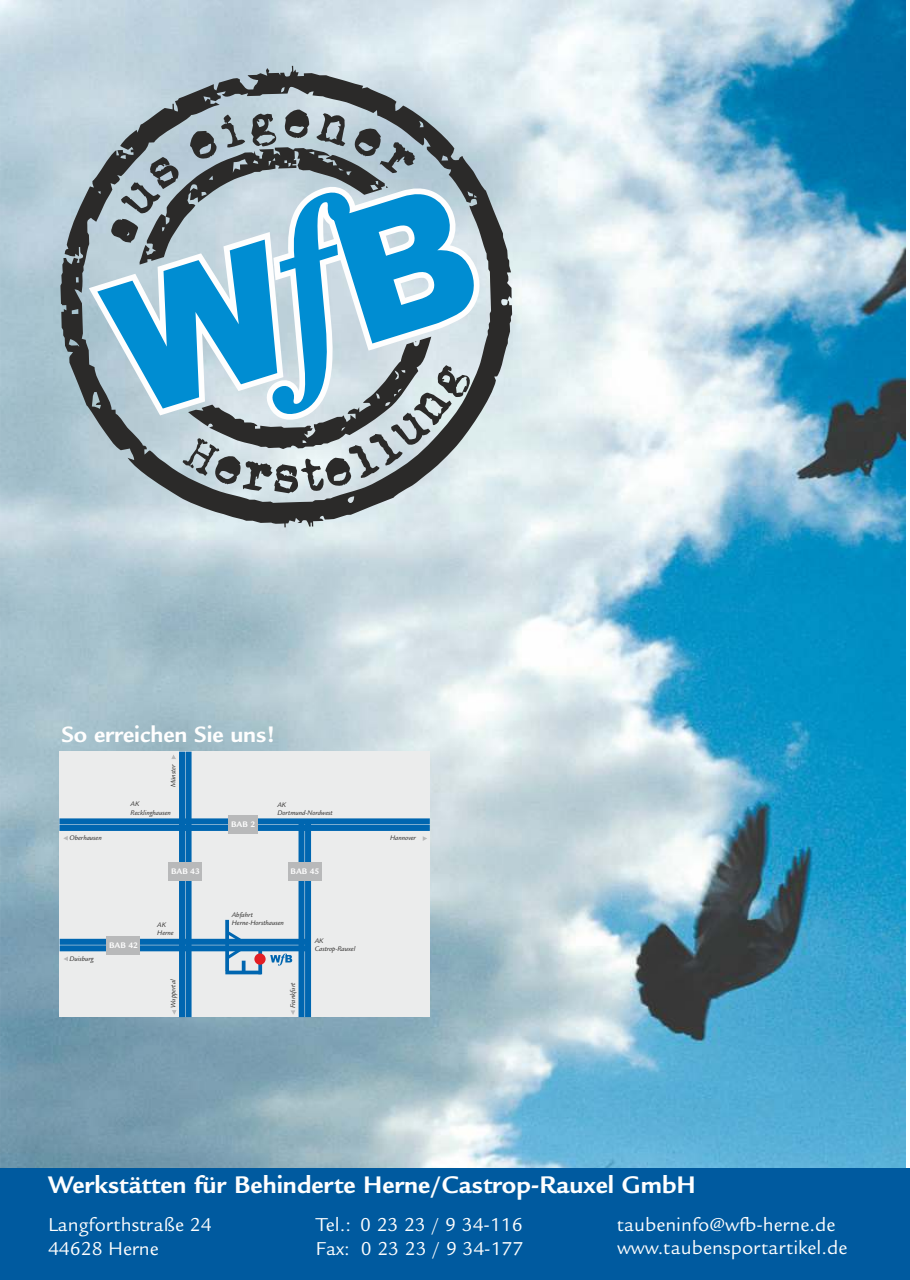
<style>
.page{position:relative;width:910px;height:1280px;background:#fff}
.page>*{position:absolute;margin:0;border:0;box-sizing:border-box;transform-origin:0 0}
.t1{font:700 26.1px "Legacy Sans";color:#fefefe}
.t2{font:700 24.15px "Legacy Sans";color:#fefefe}
.t3{font:20.25px/23.4px "Legacy Sans";color:#fefefe}
.t4{font:700 8.7px "Legacy Sans";color:#fefefe}
.t5{font:italic 7.2px/8.2px "Legacy Sans";color:#2b2a29}
</style>
<div class="page">
<img style="left:0;top:0;width:906px;height:1185px">
<div style="left:1px;top:1168px;width:909px;height:112px;background:#005a9f"></div>
<div style="left:60px;top:752px;width:370px;height:265px;background:#ebecec"></div>
<div style="left:179px;top:752px;width:6px;height:265px;background:#0066b0"></div>
<div style="left:186px;top:752px;width:6px;height:265px;background:#0066b0"></div>
<div style="left:59px;top:825px;width:371px;height:6px;background:#0066b0"></div>
<div style="left:59px;top:818px;width:371px;height:6px;background:#0066b0"></div>
<div style="left:60px;top:945px;width:250px;height:6px;background:#0066b0"></div>
<div style="left:60px;top:939px;width:250px;height:6px;background:#0066b0"></div>
<div style="left:299px;top:821px;width:6px;height:196px;background:#0066b0"></div>
<div style="left:305px;top:821px;width:6px;height:196px;background:#0066b0"></div>
<svg style="left:225px;top:920px;width:4px;height:51px"></svg>
<svg style="left:258px;top:951px;width:4px;height:23px"></svg>
<svg style="left:242px;top:961px;width:4px;height:10px"></svg>
<hr style="left:225px;top:971px;width:36px;height:3px;background:#0066b0">
<div style="left:254px;top:953px;width:12px;height:12px;background:#e31e24;border-radius:50%"></div>
<svg style="left:223px;top:928px;width:22px;height:34px"></svg>
<div style="left:228px;top:815px;width:29px;height:19px;background:#b8b9ba"></div>
<div style="left:169px;top:862px;width:33px;height:19px;background:#b8b9ba"></div>
<div style="left:107px;top:936px;width:33px;height:18px;background:#b8b9ba"></div>
<div style="left:288px;top:863px;width:33px;height:18px;background:#b8b9ba"></div>
<svg style="left:171px;top:755px;width:5px;height:4px"></svg>
<svg style="left:63px;top:836px;width:5px;height:4px"></svg>
<svg style="left:64px;top:956px;width:4px;height:5px"></svg>
<svg style="left:172px;top:1010px;width:5px;height:5px"></svg>
<svg style="left:291px;top:1010px;width:4px;height:5px"></svg>
<svg style="left:423px;top:836px;width:4px;height:5px"></svg>
<svg style="left:270px;top:953px;width:22px;height:13px"></svg>
<svg style="left:60px;top:66px;width:452px;height:461px;background:#8aabbb"></svg>
<svg style="left:111px;top:109px;width:304px;height:134px;background:#869da9"></svg>
<h2 class="t2" style="left:61px;top:725px;width:216px">So erreichen Sie uns!</h2>
<p class="t5" style="left:170px;top:787px;width:24px;rotate:-90deg">Münster</p>
<p class="t5" style="left:131px;top:801px;width:42px">AK<br>Recklinghausen</p>
<p class="t4" style="left:231px;top:821px;width:26px">BAB 2</p>
<p class="t5" style="left:278px;top:801px;width:57px">AK<br>Dortmund-Nordwest</p>
<p class="t5" style="left:70px;top:834px;width:34px">Oberhausen</p>
<p class="t5" style="left:390px;top:834px;width:27px">Hannover</p>
<p class="t5" style="left:70px;top:955px;width:26px">Duisburg</p>
<p class="t4" style="left:109px;top:941px;width:30px">BAB 42</p>
<p class="t4" style="left:171px;top:868px;width:30px">BAB 43</p>
<p class="t5" style="left:157px;top:921px;width:18px">AK<br>Herne</p>
<p class="t4" style="left:291px;top:868px;width:30px">BAB 45</p>
<p class="t5" style="left:232px;top:911px;width:54px">Abfahrt<br>Herne-Horsthausen</p>
<p class="t5" style="left:315px;top:937px;width:42px">AK<br>Castrop-Rauxel</p>
<p class="t5" style="left:170px;top:1008px;width:30px;rotate:-90deg">Wuppertal</p>
<p class="t5" style="left:289px;top:1008px;width:27px;rotate:-90deg">Frankfurt</p>
<h1 class="t1" style="left:48px;top:1173px;width:649px">Werkstätten für Behinderte Herne/Castrop-Rauxel GmbH</h1>
<h3 class="t3" style="left:48px;top:1215px;width:165px">Langforthstraße 24<br>44628 Herne</h3>
<h3 class="t3" style="left:316px;top:1215px;width:209px">Tel.: 0 23 23 / 9 34-116<br>Fax: 0 23 23 / 9 34-177</h3>
<h3 class="t3" style="left:617px;top:1214px;width:232px">taubeninfo@wfb-herne.de www.taubensportartikel.de</h3>
</div>
